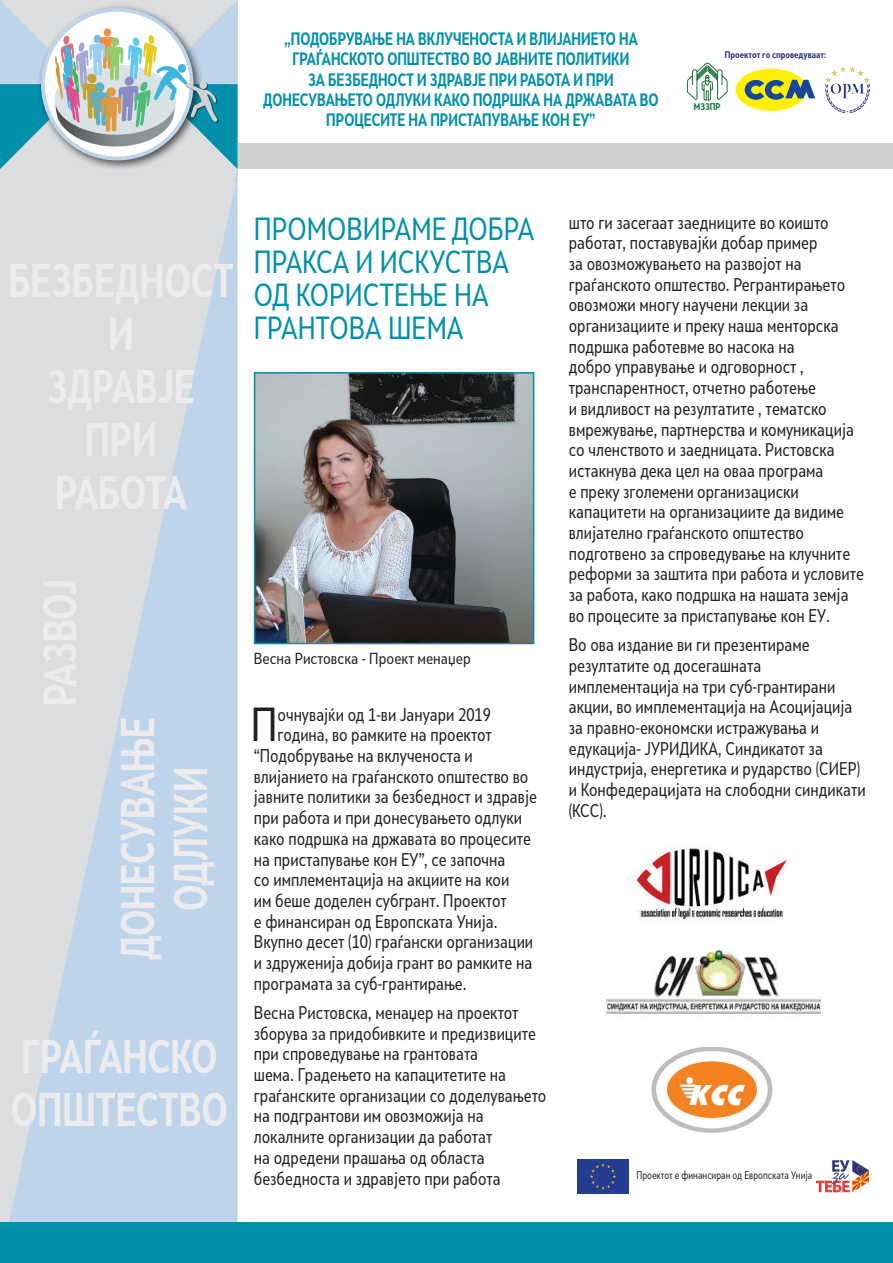
<style>
.page{position:relative;width:893px;height:1263px;background:#fff}
.page>*{position:absolute;margin:0;border:0;box-sizing:border-box;transform-origin:0 0}
.t1{font:44.7px "Skola Sans Cn";color:#231f20;scale:.95 1}
.t2{font:700 44.25px/53.1px "Skola Sans Cn";color:#ececee;scale:.9 1}
.t3{font:30px/33px "Skola Sans Cn";color:#0090a9;scale:.95 1}
.t4{font:17.25px/20.7px "Skola Sans Cn";color:#231f20;scale:.95 1}
.t5{font:700 16.8px/20.2px "Skola Sans Cn";color:#0090a9;text-align:center;scale:.9 1}
.t6{font:15px "Skola Sans Cn";color:#231f20}
.t7{font:10.35px "Skola Sans Cn";color:#231f20;scale:.9 1}
.t8{font:700 9.15px "Skola Sans Cn";color:#00753a}
.t9{font:700 9px "Skola Sans Cn";color:#2c2a7c}
</style>
<div class="page">
<svg style="left:0;top:182px;width:236px;height:1041px;background:#cdd8e4"></svg>
<div style="left:237px;top:143px;width:656px;height:26px;background:#d1d2d4"></div>
<div style="left:735px;top:69px;width:72px;height:42px;background:#fff101;border-radius:50%"></div>
<svg style="left:745px;top:80px;width:70px;height:20px"></svg>
<svg style="left:686px;top:63px;width:42px;height:38px"></svg>
<img style="left:826px;top:67px;width:43px;height:46px">
<svg style="left:0;top:0;width:85px;height:169px;background:#7bbbce"></svg>
<div style="left:36px;top:3px;width:168px;height:168px;background:#231f20;opacity:.75"></div>
<div style="left:43px;top:10px;width:149px;height:149px;background:#fff;border-radius:50%"></div>
<img style="left:47px;top:28px;width:106px;height:119px">
<div style="left:41px;top:8px;width:152px;height:152px;border:4px solid #bed4eb;border-radius:50%"></div>
<svg style="left:153px;top:0;width:84px;height:169px;background:#a8c9d4"></svg>
<div style="left:199px;top:81px;width:8px;height:8px;background:#d1d2d4;border-radius:50%"></div>
<img style="left:257px;top:375px;width:274px;height:266px">
<div style="left:254px;top:372px;width:280px;height:272px;border:2px solid #0090a9"></div>
<div style="left:0;top:1223px;width:893px;height:40px;background:#0090a9"></div>
<img style="left:635px;top:846px;width:156px;height:76px">
<img style="left:652px;top:1047px;width:121px;height:85px">
<img style="left:606px;top:949px;width:216px;height:66px">
<img style="left:817px;top:1160px;width:51px;height:33px">
<img style="left:577px;top:1159px;width:51px;height:34px">
<p class="t5" style="left:263px;top:28px;width:441px">„ПОДОБРУВАЊЕ НА ВКЛУЧЕНОСТА И ВЛИЈАНИЕТО НА ГРАЃАНСКОТО ОПШТЕСТВО ВО ЈАВНИТЕ ПОЛИТИКИ<br>ЗА БЕЗБЕДНОСТ И ЗДРАВЈЕ ПРИ РАБОТА И ПРИ ДОНЕСУВАЊЕТО ОДЛУКИ КАКО ПОДРШКА НА ДРЖАВАТА ВО ПРОЦЕСИТЕ НА ПРИСТАПУВАЊЕ КОН ЕУ”</p>
<p class="t9" style="left:725px;top:49px;width:103px">Проектот го спроведуваат:</p>
<p class="t8" style="left:694px;top:101px;width:28px">МЗЗПР</p>
<h2 class="t2" style="left:111px;top:960px;width:271px;text-align:center;rotate:-90deg">ДОНЕСУВАЊЕ<br>ОДЛУКИ</h2>
<h2 class="t2" style="left:11px;top:1029px;width:243px">ГРАЃАНСКО<br>ОПШТЕСТВО</h2>
<h3 class="t3" style="left:254px;top:212px;width:297px">ПРОМОВИРАМЕ ДОБРА<br>ПРАКСА И ИСКУСТВА<br>ОД КОРИСТЕЊЕ НА<br>ГРАНТОВА ШЕМА</h3>
<p class="t6" style="left:254px;top:649px;width:218px">Весна Ристовска - Проект менаџер</p>
<h1 class="t1" style="left:251px;top:698px;width:30px">П</h1>
<p class="t4" style="left:278px;top:704px;width:226px">очнувајќи од 1-ви Јануари 2019</p>
<p class="t4" style="left:278px;top:724px;width:227px">година, во рамките на проектот</p>
<p class="t4" style="left:254px;top:745px;width:232px">“Подобрување на вклученоста и</p>
<p class="t4" style="left:254px;top:766px;width:290px">влијанието на граѓанското општество во</p>
<p class="t4" style="left:254px;top:786px;width:300px">јавните политики за безбедност и здравје</p>
<p class="t4" style="left:254px;top:807px;width:284px">при работа и при донесувањето одлуки</p>
<p class="t4" style="left:254px;top:828px;width:293px">како подршка на државата во процесите</p>
<p class="t4" style="left:254px;top:849px;width:266px">на пристапување кон ЕУ”, се започна</p>
<p class="t4" style="left:254px;top:869px;width:270px">со имплементација на акциите на кои</p>
<p class="t4" style="left:254px;top:890px;width:268px">им беше доделен субгрант. Проектот</p>
<p class="t4" style="left:254px;top:911px;width:258px">е финансиран од Европската Унија.</p>
<p class="t4" style="left:254px;top:931px;width:296px">Вкупно десет (10) граѓански организации</p>
<p class="t4" style="left:254px;top:952px;width:295px">и здруженија добија грант во рамките на</p>
<p class="t4" style="left:254px;top:973px;width:226px">програмата за суб-грантирање.</p>
<p class="t4" style="left:254px;top:1002px;width:309px">Весна Ристовска, менаџер на проектот зборува за придобивките и предизвиците при спроведување на грантовата<br>шема. Градењето на капацитетите на граѓанските организации со доделувањето на подгрантови им овозможија на локалните организации да работат<br>на одредени прашања од областа безбедноста и здравјето при работа</p>
<p class="t4" style="left:569px;top:212px;width:312px">што ги засегаат заедниците во коишто работат, поставувајќи добар пример<br>за овозможувањето на развојот на граѓанското општество. Регрантирањето овозможи многу научени лекции за организациите и преку наша менторска подршка работевме во насока на<br>добро управување и одговорност , транспарентност, отчетно работење<br>и видливост на резултатите , тематско вмрежување, партнерства и комуникација со членството и заедницата. Ристовска истакнува дека цел на оваа програма<br>е преку зголемени организациски капацитети на организациите да видиме влијателно граѓанското општество подготвено за спроведување на клучните реформи за заштита при работа и условите за работа, како подршка на нашата земја во процесите за пристапување кон ЕУ.</p>
<p class="t4" style="left:569px;top:634px;width:314px">Во ова издание ви ги презентираме резултатите од досегашната имплементација на три суб-грантирани акции, во имплементација на Асоцијација за правно-економски истражувања и едукација- ЈУРИДИКА, Синдикатот за индустрија, енергетика и рударство (СИЕР) и Конфедерацијата на слободни синдикати (КСС).</p>
<p class="t7" style="left:636px;top:1169px;width:197px">Проектот е финансиран од Европската Унија</p>
</div>
